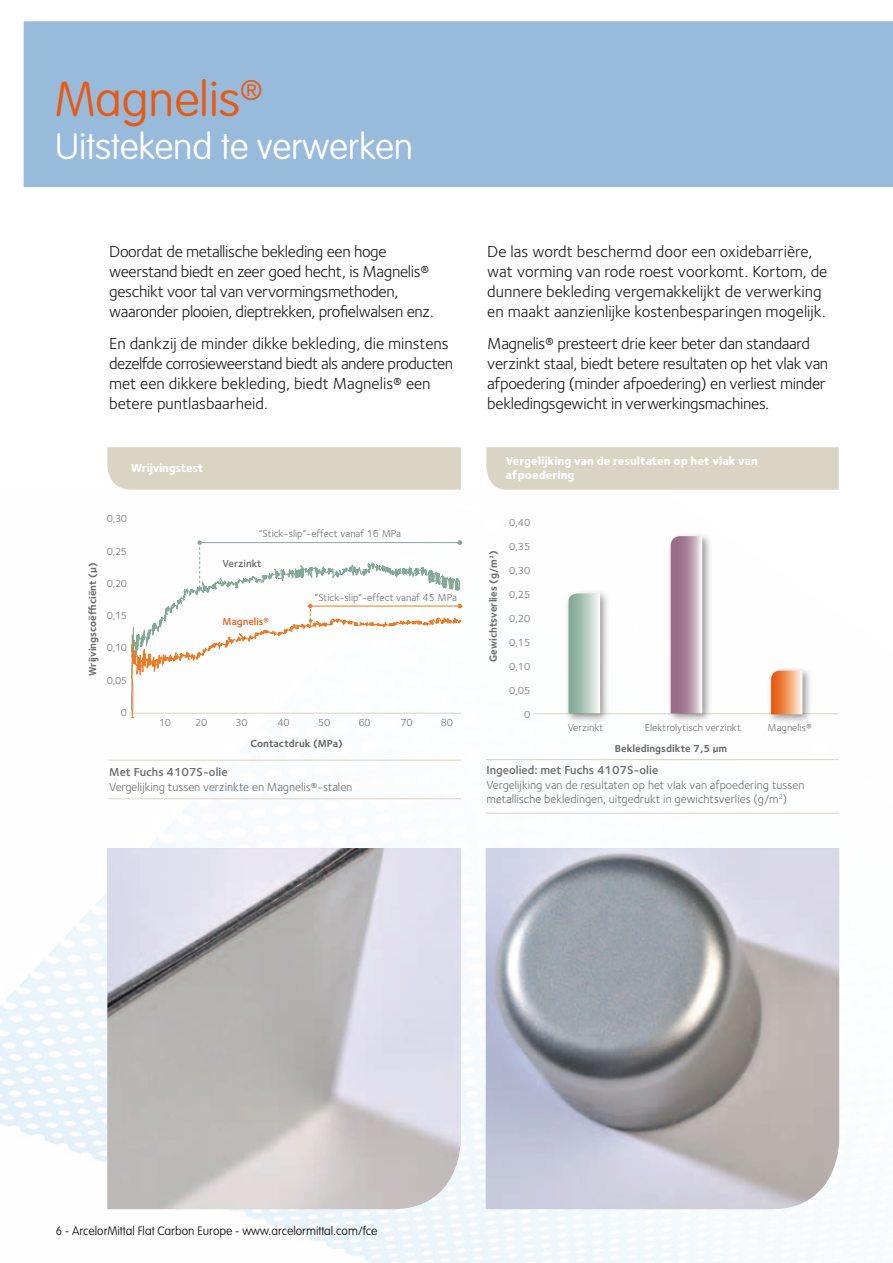
<style>
.page{position:relative;width:893px;height:1263px;background:#fff}
.page>*{position:absolute;margin:0;border:0;box-sizing:border-box;transform-origin:0 0}
.t1{font:100 48px "VAG Rounded";color:#e85911}
.t2{font:100 36px "VAG Rounded";color:#fff}
.t3{font:16.5px/19.8px "Foundry Sterling";letter-spacing:-.02em;color:#1a171c}
.t4{font:16.5px/19.8px "Foundry Sterling";color:#1a171c}
.t5{font:12px/14.4px "Foundry Sterling";color:#6c6c6e}
.t6{font:100 12px "VAG Rounded";color:#1a171c}
.t7{font:800 12px/14.4px "Foundry Sterling";color:#fff}
.t8{font:600 12px "Foundry Sterling";color:#6c6c6e}
.t9{font:800 12px "Foundry Sterling";letter-spacing:-.02em;color:#fff}
.t10{font:10.5px "Foundry Sterling";color:#727072}
.t11{font:700 10.5px "Foundry Sterling";color:#6c6c6e}
.t12{font:10.5px "Foundry Sterling";color:#6c6c6e}
.t13{font:600 10.5px "Foundry Sterling";color:#e85911}
.t14{font:600 10.5px "Foundry Sterling";color:#6c6c6e}
</style>
<div class="page">
<img style="left:0;top:542px;width:846px;height:721px">
<img style="left:107px;top:848px;width:354px;height:361px">
<div style="left:24px;top:21px;width:869px;height:166px;background:#98bbdb"></div>
<img style="left:486px;top:848px;width:353px;height:361px">
<hr style="left:486px;top:813px;width:353px;height:1px;background:#d9d4c3">
<hr style="left:486px;top:759px;width:353px;height:1px;background:#d9d4c3">
<hr style="left:534px;top:713px;width:305px;height:1px;background:#d9d4c3">
<div style="left:564px;top:589px;width:46px;height:135px;background:#1a171c;opacity:.45"></div>
<svg style="left:568px;top:593px;width:32px;height:120px;background:#b4cbc0"></svg>
<div style="left:666px;top:532px;width:46px;height:191px;background:#1a171c;opacity:.45"></div>
<svg style="left:671px;top:536px;width:31px;height:177px;background:#b493a8"></svg>
<div style="left:486px;top:447px;width:353px;height:43px;background:#d9d4c3"></div>
<div style="left:107px;top:447px;width:354px;height:43px;background:#d9d4c3"></div>
<hr style="left:108px;top:760px;width:353px;height:1px;background:#d9d4c3">
<hr style="left:108px;top:798px;width:353px;height:1px;background:#d9d4c3">
<hr style="left:130px;top:713px;width:331px;height:1px;background:#d9d4c3">
<svg style="left:131px;top:540px;width:331px;height:178px"></svg>
<hr style="left:310px;top:606px;width:150px;height:1px;background:#ed7a25">
<svg style="left:458px;top:604px;width:4px;height:4px"></svg>
<hr style="left:200px;top:542px;width:260px;height:1px;background:#82aa97">
<svg style="left:198px;top:541px;width:4px;height:51px"></svg>
<svg style="left:458px;top:540px;width:4px;height:5px"></svg>
<svg style="left:308px;top:604px;width:5px;height:20px"></svg>
<div style="left:767px;top:666px;width:46px;height:59px;background:#1a171c;opacity:.45"></div>
<svg style="left:771px;top:671px;width:31px;height:43px"></svg>
<h1 class="t1" style="left:55px;top:72px;width:209px">Magnelis<sup>®</sup></h1>
<h2 class="t2" style="left:55px;top:126px;width:359px">Uitstekend te verwerken</h2>
<p class="t3" style="left:109px;top:241px;width:326px">Doordat de metallische bekleding een hoge weerstand biedt en zeer goed hecht, is Magnelis® geschikt voor tal van vervormingsmethoden, waaronder plooien, dieptrekken, profielwalsen enz.</p>
<p class="t4" style="left:109px;top:333px;width:345px">En dankzij de minder dikke bekleding, die minstens dezelfde corrosieweerstand biedt als andere producten met een dikkere bekleding, biedt Magnelis® een betere puntlasbaarheid.</p>
<p class="t9" style="left:131px;top:460px;width:74px">Wrijvingstest</p>
<p class="t11" style="left:85px;top:676px;width:115px;rotate:-90deg">Wrijvingscoëfficiënt (µ)</p>
<p class="t10" style="left:107px;top:511px;width:22px">0,30</p>
<p class="t10" style="left:107px;top:544px;width:22px">0,25</p>
<p class="t10" style="left:107px;top:576px;width:22px">0,20</p>
<p class="t10" style="left:107px;top:608px;width:22px">0,15</p>
<p class="t10" style="left:107px;top:640px;width:22px">0,10</p>
<p class="t10" style="left:107px;top:672px;width:22px">0,05</p>
<p class="t10" style="left:121px;top:705px;width:8px">0</p>
<p class="t12" style="left:259px;top:526px;width:144px">“Stick-slip”-effect vanaf 16 MPa</p>
<p class="t14" style="left:223px;top:556px;width:41px">Verzinkt</p>
<p class="t13" style="left:223px;top:614px;width:48px">Magnelis®</p>
<p class="t12" style="left:315px;top:590px;width:144px">“Stick-slip”-effect vanaf 45 MPa</p>
<p class="t10" style="left:159px;top:715px;width:14px">10</p>
<p class="t10" style="left:195px;top:715px;width:14px">20</p>
<p class="t10" style="left:236px;top:715px;width:14px">30</p>
<p class="t10" style="left:278px;top:715px;width:14px">40</p>
<p class="t10" style="left:318px;top:715px;width:14px">50</p>
<p class="t10" style="left:359px;top:715px;width:14px">60</p>
<p class="t10" style="left:401px;top:715px;width:14px">70</p>
<p class="t10" style="left:441px;top:715px;width:14px">80</p>
<p class="t11" style="left:250px;top:736px;width:94px">Contactdruk (MPa)</p>
<p class="t8" style="left:109px;top:764px;width:120px">Met Fuchs 4107S-olie</p>
<p class="t5" style="left:109px;top:779px;width:245px">Vergelijking tussen verzinkte en Magnelis®-stalen</p>
<p class="t4" style="left:487px;top:241px;width:342px">De las wordt beschermd door een oxidebarrière, wat vorming van rode roest voorkomt. Kortom, de dunnere bekleding vergemakkelijkt de verwerking en maakt aanzienlijke kostenbesparingen mogelijk.</p>
<p class="t3" style="left:487px;top:333px;width:342px">Magnelis® presteert drie keer beter dan standaard verzinkt staal, biedt betere resultaten op het vlak van afpoedering (minder afpoedering) en verliest minder bekledingsgewicht in verwerkingsmachines.</p>
<p class="t7" style="left:506px;top:453px;width:254px">Vergelijking van de resultaten op het vlak van afpoedering</p>
<p class="t11" style="left:486px;top:662px;width:113px;rotate:-90deg">Gewichtsverlies (g/m²)</p>
<p class="t10" style="left:509px;top:515px;width:23px">0,40</p>
<p class="t10" style="left:509px;top:539px;width:23px">0,35</p>
<p class="t10" style="left:509px;top:563px;width:23px">0,30</p>
<p class="t10" style="left:509px;top:587px;width:23px">0,25</p>
<p class="t10" style="left:509px;top:611px;width:23px">0,20</p>
<p class="t10" style="left:509px;top:635px;width:23px">0,15</p>
<p class="t10" style="left:509px;top:659px;width:23px">0,10</p>
<p class="t10" style="left:509px;top:683px;width:23px">0,05</p>
<p class="t10" style="left:524px;top:707px;width:8px">0</p>
<p class="t10" style="left:568px;top:720px;width:37px">Verzinkt</p>
<p class="t10" style="left:645px;top:720px;width:97px">Elektrolytisch verzinkt</p>
<p class="t10" style="left:767px;top:720px;width:46px">Magnelis®</p>
<p class="t11" style="left:615px;top:741px;width:114px">Bekledingsdikte 7,5 μm</p>
<p class="t8" style="left:487px;top:762px;width:173px">Ingeolied: met Fuchs 4107S-olie</p>
<p class="t5" style="left:487px;top:777px;width:319px">Vergelijking van de resultaten op het vlak van afpoedering tussen metallische bekledingen, uitgedrukt in gewichtsverlies (g/m<sup>2</sup>)</p>
<p class="t6" style="left:56px;top:1224px;width:323px">6 - ArcelorMittal Flat Carbon Europe - www.arcelormittal.com/fce</p>
</div>
